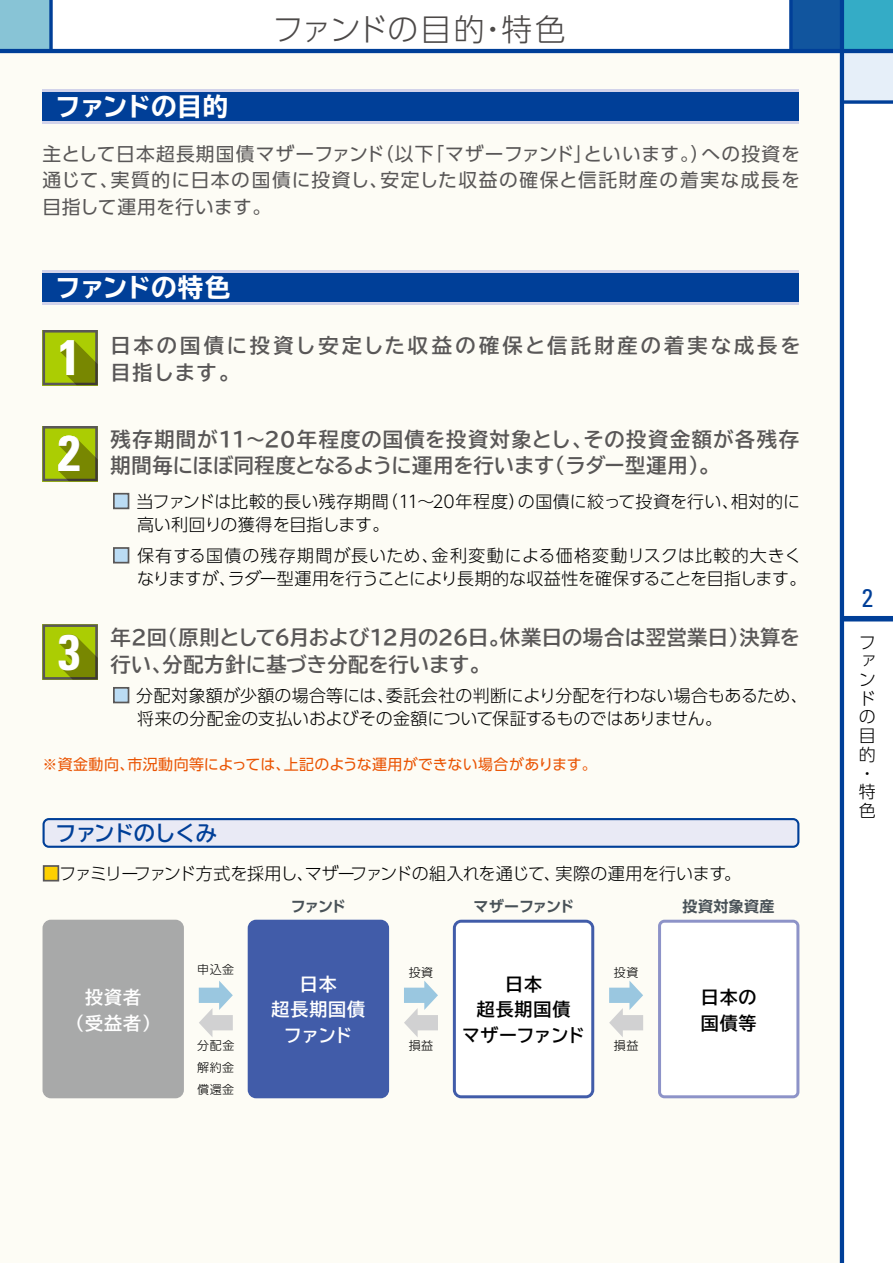
<style>
.page{position:relative;width:893px;height:1263px;background:#fff}
.page>*{position:absolute;margin:0;border:0;box-sizing:border-box;transform-origin:0 0}
.t1{font:700 condensed 49.95px "Univers LT Std";color:#fff}
.t2{font:300 30.9px "UD Shin Go Pro";letter-spacing:.005em;color:#4c4948}
.t3{font:700 expanded 25.5px "TBUD Go Std";letter-spacing:-.025em;color:#fff}
.t4{font:condensed 25.5px "Univers LT Std";color:#003f98}
.t5{font:700 21.3px "TBUD Go Std";letter-spacing:-.04em;color:#003f98}
.t6{font:700 20.25px/26.7px "TBUD Go Std";letter-spacing:.015em;color:#595757}
.t7{font:700 20.1px "TBUD Go Std";letter-spacing:.14em;color:#595757}
.t8{font:18.75px/26.2px "UD Shin Go Pro";letter-spacing:.065em;color:#595757;text-align:justify}
.t9{font:700 18px/25.5px "TBUD Go Std";letter-spacing:.05em;color:#fff;text-align:center}
.t10{font:700 18px/25.5px "TBUD Go Std";letter-spacing:.03em;color:#000;text-align:center}
.t11{font:700 18px/25.5px "TBUD Go Std";letter-spacing:.05em;color:#000}
.t12{font:300 16.95px/18.8px "UD Shin Go Pro";letter-spacing:-.005em;color:#000}
.t13{font:300 16.95px "UD Shin Go Pro";letter-spacing:-.03em;color:#000}
.t14{font:15px "UD Shin Go Pro";letter-spacing:.02em;color:#ea5504}
.t15{font:700 15px "UD Shin Go Pro De";letter-spacing:.005em;color:#485157}
.t16{font:700 15px "UD Shin Go Pro De";letter-spacing:-.05em;color:#485157}
.t17{font:300 12px/21.8px "UD Shin Go Pro";letter-spacing:.045em;color:#000;text-align:justify}
.s1{font-weight:500;color:#bbdcf4}
.s2{color:#fdd000}
</style>
<div class="page">
<div style="left:0;top:0;width:51px;height:51px;background:#88c4d6"></div>
<svg style="left:49px;top:0;width:4px;height:49px"></svg>
<div style="left:842px;top:0;width:51px;height:51px;background:#34acc6"></div>
<div style="left:842px;top:51px;width:51px;height:51px;background:#e6eff9"></div>
<div style="left:791px;top:0;width:51px;height:51px;background:#11559e"></div>
<div style="left:0;top:51px;width:842px;height:1212px;background:#fdfcf5"></div>
<div style="left:842px;top:616px;width:51px;height:5px;background:#003f98"></div>
<hr style="left:840px;top:0;width:4px;height:1263px;background:#003f98">
<hr style="left:0;top:49px;width:893px;height:4px;background:#003f98">
<svg style="left:844px;top:100px;width:49px;height:4px"></svg>
<svg style="left:789px;top:0;width:4px;height:49px"></svg>
<svg style="left:43px;top:330px;width:55px;height:55px;background:#8fa60f"></svg>
<svg style="left:43px;top:426px;width:55px;height:55px;background:#889d0e"></svg>
<div style="left:113px;top:493px;width:16px;height:16px;border:2px solid #595757"></div>
<div style="left:113px;top:547px;width:16px;height:16px;border:2px solid #595757"></div>
<div style="left:113px;top:687px;width:16px;height:16px;border:2px solid #595757"></div>
<svg style="left:43px;top:624px;width:55px;height:56px;background:#8a9f0e"></svg>
<svg style="left:43px;top:818px;width:756px;height:30px;background:#c7d1e7"></svg>
<svg style="left:453px;top:920px;width:141px;height:178px"></svg>
<svg style="left:658px;top:920px;width:141px;height:178px"></svg>
<svg style="left:199px;top:981px;width:34px;height:56px"></svg>
<svg style="left:609px;top:981px;width:34px;height:56px"></svg>
<svg style="left:404px;top:981px;width:34px;height:56px"></svg>
<div style="left:248px;top:920px;width:141px;height:178px;background:#415ca9;border-radius:8px"></div>
<div style="left:43px;top:920px;width:141px;height:178px;background:#a8a9a9;border-radius:8px"></div>
<div style="left:43px;top:865px;width:16px;height:16px;border:2px solid #595757"></div>
<hr style="left:43px;top:89px;width:756px;height:3px;background:#d2d3ea">
<hr style="left:43px;top:121px;width:756px;height:2px;background:#d2d3ea">
<div style="left:43px;top:92px;width:756px;height:29px;background:#003f98"></div>
<hr style="left:43px;top:270px;width:756px;height:3px;background:#d2d3ea">
<hr style="left:43px;top:302px;width:756px;height:2px;background:#d2d3ea">
<div style="left:43px;top:273px;width:756px;height:29px;background:#003f98"></div>
<h3 class="t3" style="left:55px;top:92px;width:175px">ファンドの目的</h3>
<h2 class="t2" style="left:272px;top:4px;width:295px">ファンドの目的・特色</h2>
<p class="t8" style="left:42px;top:140px;width:759px">主として日本超長期国債マザーファンド（以下「マザーファンド」といいます。）への投資を通じて、実質的に日本の国債に投資し、安定した収益の確保と信託財産の着実な成長を目指して運用を行います。</p>
<h3 class="t3" style="left:55px;top:273px;width:177px">ファンドの特色</h3>
<h1 class="t1" style="left:58px;top:327px;width:24px">1</h1>
<p class="t7" style="left:111px;top:329px;width:692px">日本の国債に投資し安定した収益の確保と信託財産の着実な成長を</p>
<p class="t7" style="left:111px;top:356px;width:130px">目指します。</p>
<h1 class="t1" style="left:58px;top:423px;width:24px">2</h1>
<p class="t6" style="left:111px;top:426px;width:690px">残存期間が11～20年程度の国債を投資対象とし、その投資金額が各残存期間毎にほぼ同程度となるように運用を行います（ラダー型運用）。</p>
<p class="t12" style="left:137px;top:489px;width:665px;line-height:23.4px;text-indent:-24px"><span class="s1">■</span> 当ファンドは比較的長い残存期間（11～20年程度）の国債に絞って投資を行い、相対的に高い利回りの獲得を目指します。</p>
<p class="t12" style="left:113px;top:543px;width:695px;line-height:23.4px;text-align:right"><span class="s1">■</span> 保有する国債の残存期間が長いため、金利変動による価格変動リスクは比較的大きくなりますが、ラダー型運用を行うことにより長期的な収益性を確保することを目指します。</p>
<h1 class="t1" style="left:58px;top:621px;width:24px">3</h1>
<p class="t6" style="left:111px;top:624px;width:691px">年2回（原則として6月および12月の26日。休業日の場合は翌営業日）決算を行い、分配方針に基づき分配を行います。</p>
<p class="t12" style="left:137px;top:683px;width:672px;line-height:23.4px;text-indent:-24px"><span class="s1">■</span> 分配対象額が少額の場合等には、委託会社の判断により分配を行わない場合もあるため、将来の分配金の支払いおよびその金額について保証するものではありません。</p>
<p class="t14" style="left:43px;top:752px;width:556px">※資金動向、市況動向等によっては、上記のような運用ができない場合があります。</p>
<p class="t5" style="left:55px;top:816px;width:163px">ファンドのしくみ</p>
<p class="t13" style="left:43px;top:860px;width:700px"><span class="s2">■</span>ファミリーファンド方式を採用し、マザーファンドの組入れを通じて、実際の運用を行います。</p>
<p class="t15" style="left:291px;top:894px;width:56px">ファンド</p>
<p class="t16" style="left:473px;top:894px;width:102px">マザーファンド</p>
<p class="t15" style="left:683px;top:894px;width:93px">投資対象資産</p>
<p class="t17" style="left:197px;top:958px;width:38px">申込金</p>
<p class="t17" style="left:409px;top:961px;width:26px">投資</p>
<p class="t17" style="left:614px;top:961px;width:26px">投資</p>
<p class="t9" style="left:272px;top:971px;width:95px">日本<br>超長期国債ファンド</p>
<p class="t10" style="left:462px;top:971px;width:124px">日本<br>超長期国債<br>マザーファンド</p>
<p class="t9" style="left:66px;top:985px;width:95px">投資者<br>（受益者）</p>
<p class="t11" style="left:701px;top:985px;width:57px">日本の国債等</p>
<p class="t17" style="left:197px;top:1034px;width:39px">分配金解約金償還金</p>
<p class="t17" style="left:409px;top:1034px;width:26px">損益</p>
<p class="t17" style="left:614px;top:1034px;width:26px">損益</p>
<h3 class="t4" style="left:862px;top:582px;width:13px">2</h3>
<p class="t12" style="left:859px;top:632px;width:18px">ファンドの目的・特色</p>
</div>
